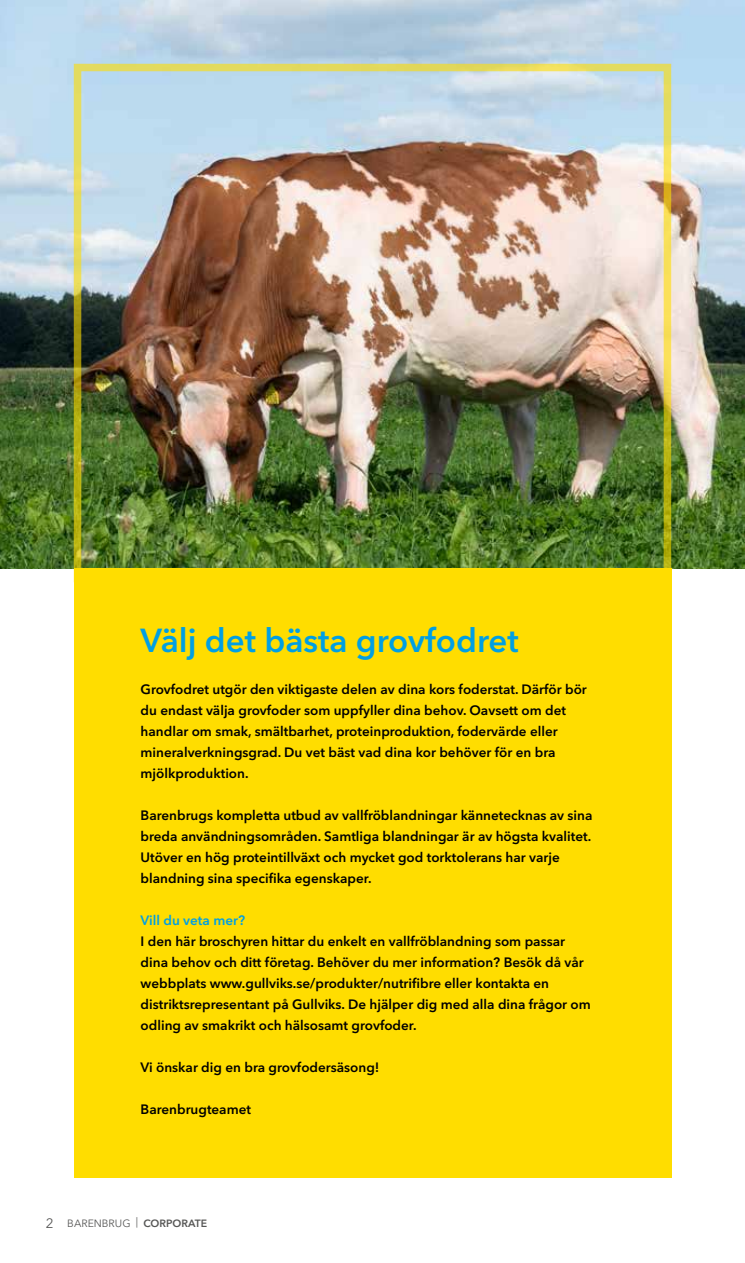
<style>
.page{position:relative;width:745px;height:1263px;background:#fff}
.page>*{position:absolute;margin:0;border:0;box-sizing:border-box;transform-origin:0 0}
.t1{font:600 33px "Avenir Next W1 G";color:#009fe3}
.t2{font:600 13.5px/21px "Avenir Next W1 G";color:#000}
.t3{font:600 13.5px "Avenir Next W1 G";color:#009fe3}
.t4{font:10.5px "Avenir Next W1 G";color:#575756}
.s1{font-size:13.5px}
.s2{font-weight:600}
</style>
<div class="page">
<img style="left:0;top:0;width:744px;height:568px">
<div style="left:74px;top:568px;width:596px;height:610px;background:#fd0"></div>
<img style="left:72px;top:62px;width:600px;height:548px">
<h1 class="t1" style="left:140px;top:614px;width:379px">Välj det bästa grovfodret</h1>
<p class="t2" style="left:140px;top:678px;width:447px">Grovfodret utgör den viktigaste delen av dina kors foderstat. Därför bör du endast välja grovfoder som uppfyller dina behov. Oavsett om det handlar om smak, smältbarhet, proteinproduktion, fodervärde eller mineralverkningsgrad. Du vet bäst vad dina kor behöver för en bra mjölkproduktion.</p>
<p class="t2" style="left:140px;top:804px;width:453px">Barenbrugs kompletta utbud av vallfröblandningar kännetecknas av sina breda användningsområden. Samtliga blandningar är av högsta kvalitet.<br>Utöver en hög proteintillväxt och mycket god torktolerans har varje blandning sina specifika egenskaper.</p>
<p class="t3" style="left:140px;top:910px;width:106px">Vill du veta mer?</p>
<p class="t2" style="left:140px;top:930px;width:451px">I den här broschyren hittar du enkelt en vallfröblandning som passar dina behov och ditt företag. Behöver du mer information? Besök då vår webbplats www.gullviks.se/produkter/nutrifibre eller kontakta en distriktsrepresentant på Gullviks. De hjälper dig med alla dina frågor om odling av smakrikt och hälsosamt grovfoder.</p>
<p class="t2" style="left:140px;top:1056px;width:240px">Vi önskar dig en bra grovfodersäsong!</p>
<p class="t2" style="left:140px;top:1098px;width:112px">Barenbrugteamet</p>
<p class="t4" style="left:46px;top:1215px;width:163px"><span class="s1">2</span> BARENBRUG | <span class="s2">CORPORATE</span></p>
</div>
